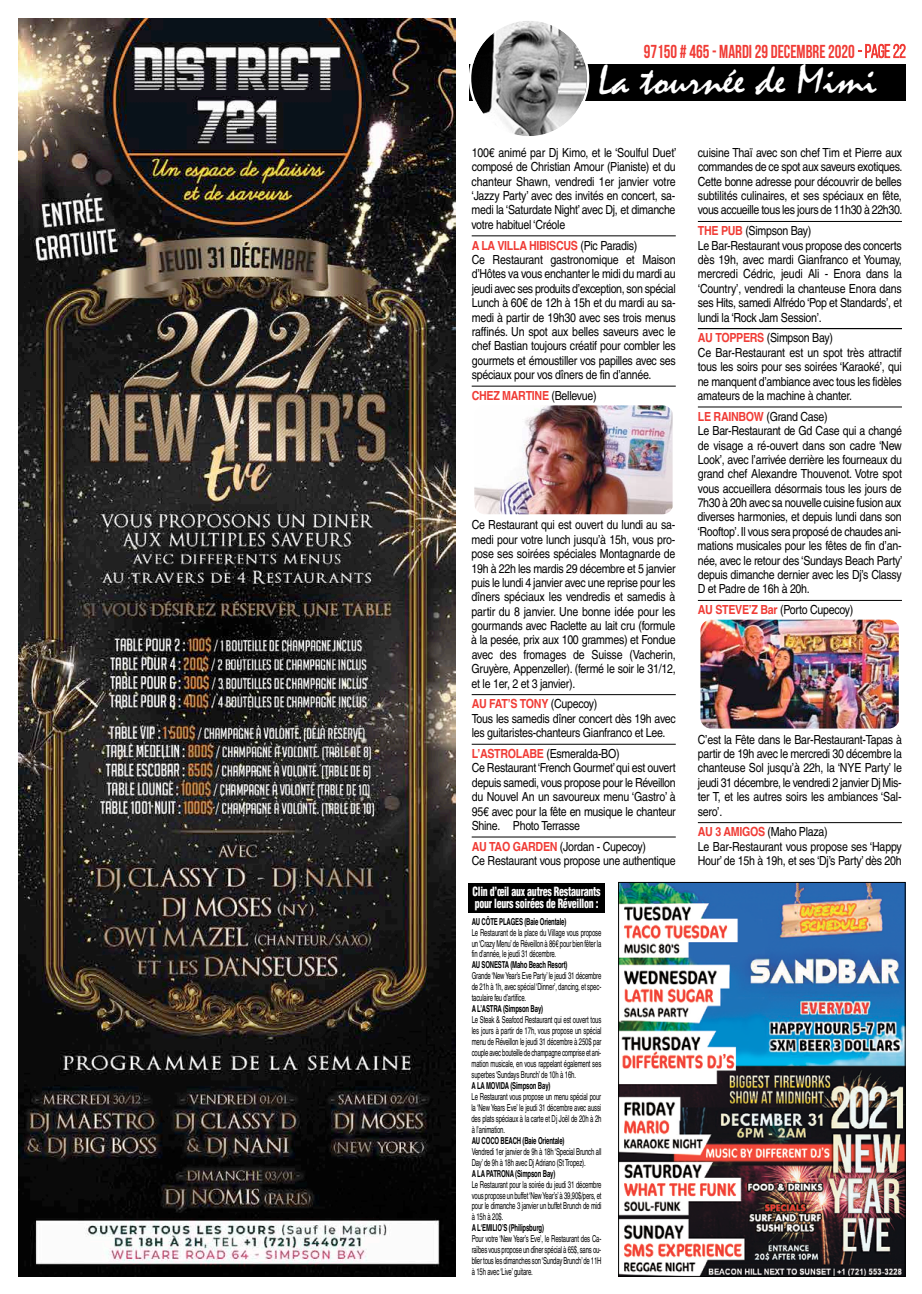
<style>
.page{position:relative;width:922px;height:1294px;background:#fff}
.page>*{position:absolute;margin:0;border:0;box-sizing:border-box;transform-origin:0 0}
.t1{font:42.25px "Mistral";color:#fff;scale:1.07 1}
.t2{font:700 18.75px "Bebas Neue";color:#f03c36;scale:.9 1}
.t3{font:12.5px/14.4px "Helvetica";letter-spacing:-.025em;color:#000;scale:.85 1}
.t4{font:700 12.5px "Helvetica";letter-spacing:-.025em;color:#f03c36;scale:.85 1}
.t5{font:900 condensed 12.38px/12.6px "Helvetica";letter-spacing:-.025em;color:#fff;scale:.8 1}
.t6{font:9.5px/11px "Helvetica";letter-spacing:-.025em;color:#000;text-align:justify;scale:.63 1}
.t7{font:700 9.5px "Helvetica";letter-spacing:-.025em;color:#000;scale:.63 1}
.s1{font-weight:400}
.s2{font-weight:700;color:#f03c36}
.s3{font-weight:400;color:#000}
</style>
<div class="page">
<hr style="left:471px;top:235px;width:204px;height:1px;background:#000">
<hr style="left:471px;top:386px;width:204px;height:1px;background:#000">
<hr style="left:471px;top:694px;width:204px;height:1px;background:#000">
<hr style="left:471px;top:744px;width:204px;height:1px;background:#000">
<hr style="left:471px;top:836px;width:204px;height:1px;background:#000">
<hr style="left:697px;top:221px;width:204px;height:1px;background:#000">
<hr style="left:697px;top:328px;width:204px;height:1px;background:#000">
<hr style="left:697px;top:406px;width:204px;height:1px;background:#000">
<hr style="left:697px;top:600px;width:204px;height:1px;background:#000">
<hr style="left:697px;top:822px;width:204px;height:1px;background:#000">
<img style="left:474px;top:405px;width:198px;height:109px">
<img style="left:700px;top:619px;width:198px;height:109px">
<img style="left:19px;top:18px;width:436px;height:1258px">
<img style="left:620px;top:884px;width:283px;height:390px">
<div style="left:618px;top:882px;width:287px;height:394px;border:1px solid #000"></div>
<div style="left:468px;top:883px;width:137px;height:29px;background:#000"></div>
<div style="left:469px;top:64px;width:436px;height:37px;background:#000"></div>
<svg style="left:469px;top:21px;width:120px;height:115px"></svg>
<svg style="left:858px;top:44px;width:47px;height:14px"></svg>
<h2 class="t2" style="left:643px;top:41px;width:292px">97150 # 465 - MARDI29 DECEMBRE2020 <span class="s1">- page 22</span></h2>
<h1 class="t1" style="left:598px;top:57px;width:262px">La tournée de Mimi</h1>
<p class="t3" style="left:471px;top:145px;width:243px;text-align:justify">100€ animé par Dj Kimo, et le ‘Soulful Duet’ composé de Christian Amour (Pianiste) et du chanteur Shawn, vendredi 1er janvier votre ‘Jazzy Party’ avec des invités en concert, sa&shy;medi la ‘Saturdate Night’ avec Dj, et dimanche votre habituel ‘Créole</p>
<p class="t3" style="left:471px;top:238px;width:242px"><span class="s2">A LA VILLA HIBISCUS</span> (Pic Paradis)<br>Ce Restaurant gastronomique et Maison d’Hôtes va vous enchanter le midi du mardi au jeudi avec ses produits d’exception, son spécial Lunch à 60€ de 12h à 15h et du mardi au sa&shy;medi à partir de 19h30 avec ses trois menus raffinés. Un spot aux belles saveurs avec le chef Bastian toujours créatif pour combler les gourmets et émoustiller vos papilles avec ses spéciaux pour vos dîners de fin d’année.</p>
<p class="t4" style="left:471px;top:385px;width:148px">CHEZ MARTINE <span class="s3">(Bellevue)</span></p>
<p class="t3" style="left:471px;top:518px;width:242px;text-align:justify">Ce Restaurant qui est ouvert du lundi au sa&shy;medi pour votre lunch jusqu’à 15h, vous pro&shy;pose ses soirées spéciales Montagnarde de 19h à 22h les mardis 29 décembre et 5 janvier puis le lundi 4 janvier avec une reprise pour les dîners spéciaux les vendredis et samedis à partir du 8 janvier. Une bonne idée pour les gourmands avec Raclette au lait cru (formule à la pesée, prix aux 100 grammes) et Fondue avec des fromages de Suisse (Vacherin, Gruyère, Appenzeller). (fermé le soir le 31/12, et le 1er, 2 et 3 janvier).</p>
<p class="t3" style="left:471px;top:696px;width:241px"><span class="s2">AU FAT’S TONY</span> (Cupecoy)<br>Tous les samedis dîner concert dès 19h avec les guitaristes-chanteurs Gianfranco et Lee.</p>
<p class="t3" style="left:471px;top:746px;width:241px"><span class="s2">L’ASTROLABE</span> (Esmeralda-BO)<br>Ce Restaurant‘French Gourmet’qui est ouvert depuis samedi, vous propose pour le Réveillon du Nouvel An un savoureux menu ‘Gastro’ à 95€ avec pour la fête en musique le chanteur Shine. Photo Terrasse</p>
<p class="t3" style="left:471px;top:839px;width:241px"><span class="s2">AU TAO GARDEN</span> (Jordan - Cupecoy)<br>Ce Restaurant vous propose une authentique</p>
<p class="t5" style="left:472px;top:884px;width:161px">Clin d’œil aux autres Restaurants pour leurs soirées de Réveillon :</p>
<p class="t7" style="left:471px;top:913px;width:152px">AU CÔTE PLAGES (Baie Orientale)</p>
<p class="t6" style="left:471px;top:926px;width:207px">Le Restaurant de la place du Village vous propose un ‘Crazy Menu’de Réveillon à 86€ pour bien fêter la fin d’année, le jeudi 31 décembre.</p>
<p class="t7" style="left:471px;top:957px;width:153px">AU SONESTA (Maho Beach Resort)</p>
<p class="t6" style="left:471px;top:970px;width:207px">Grande ‘New Year’s Eve Party’ le jeudi 31 décembre de 21h à 1h, avec spécial ‘Dinner’, dancing, et spec&shy;taculaire feu d’artifice.</p>
<p class="t7" style="left:471px;top:1001px;width:115px">A L’ASTRA (Simpson Bay)</p>
<p class="t6" style="left:471px;top:1014px;width:208px">Le Steak &amp; Seafood Restaurant qui est ouvert tous les jours à partir de 17h, vous propose un spécial menu de Réveillon le jeudi 31 décembre à 250$ par couple avec boutei le de champagne comprise et ani&shy;mation musicale, en vous rappelant également ses superbes ‘Sundays Brunch’ de 10h à 16h.</p>
<p class="t7" style="left:471px;top:1077px;width:127px">A LA MOVIDA (Simpson Bay)</p>
<p class="t6" style="left:471px;top:1090px;width:208px">Le Restaurant vous propose un menu spécial pour la ‘New Years Eve’ le jeudi 31 décembre avec aussi des plats spéciaux à la carte et Dj Joël de 20h à 2h à l’animation.</p>
<p class="t7" style="left:471px;top:1132px;width:149px">AU COCO BEACH (Baie Orientale)</p>
<p class="t6" style="left:471px;top:1145px;width:207px">Vendredi 1er janvier de 9h à 18h ‘Special Brunch all<br>Day’ de 9h à 18h avec Dj Adriano (St Tropez).</p>
<p class="t7" style="left:471px;top:1165px;width:134px">A LA PATRONA (Simpson Bay)</p>
<p class="t6" style="left:471px;top:1178px;width:207px">Le Restaurant pour la soirée du jeudi 31 décembre vous propose un buffet ‘NewYear’s’à 39,90$/pers, et pour le dimanche 3 janvier un buffet Brunch de midi à 15h à 20$.</p>
<p class="t7" style="left:471px;top:1220px;width:116px">A L‘EMILIO’S (Philipsburg)</p>
<p class="t6" style="left:471px;top:1233px;width:207px">Pour votre ‘New Year’s Eve’, le Restaurant des Ca&shy;raïbes vous propose un dîner spécial à 65$, sans ou&shy;blier tous les dimanches son‘Sunday Brunch’de 11H à 15h avec ‘Live’ guitare.</p>
<p class="t3" style="left:697px;top:145px;width:242px;text-align:justify">cuisine Thaï avec son chef Tim et Pierre aux commandes de ce spot aux saveurs exotiques.<br>Cette bonne adresse pour découvrir de belles subtilités culinaires, et ses spéciaux en fête, vous accueille tous les jours de 11h30 à 22h30.</p>
<p class="t3" style="left:697px;top:224px;width:241px"><span class="s2">THE PUB</span> (Simpson Bay)<br>Le Bar-Restaurant vous propose des concerts dès 19h, avec mardi Gianfranco et Youmay, mercredi Cédric, jeudi Ali - Enora dans la ‘Country’, vendredi la chanteuse Enora dans ses Hits, samedi Alfrédo ‘Pop et Standards’, et lundi la ‘Rock Jam Session’.</p>
<p class="t3" style="left:697px;top:331px;width:242px"><span class="s2">AU TOPPERS</span> (Simpson Bay)<br>Ce Bar-Restaurant est un spot très attractif tous les soirs pour ses soirées ‘Karaoké’, qui ne manquent d’ambiance avec tous les fidèles amateurs de la machine à chanter.</p>
<p class="t3" style="left:697px;top:409px;width:243px"><span class="s2">LE RAINBOW</span> (Grand Case)<br>Le Bar-Restaurant de Gd Case qui a changé de visage a ré-ouvert dans son cadre ‘New Look’, avec l’arrivée derrière les fourneaux du grand chef Alexandre Thouvenot. Votre spot vous accueillera désormais tous les jours de 7h30 à 20h avec sa nouvelle cuisine fusion aux diverses harmonies, et depuis lundi dans son ‘Rooftop’.Il vous sera proposé de chaudes ani&shy;mations musicales pour les fêtes de fin d’an&shy;née, avec le retour des ‘Sundays Beach Party’ depuis dimanche dernier avec les Dj’s Classy D et Padre de 16h à 20h.</p>
<p class="t3" style="left:697px;top:602px;width:184px"><span class="s2">AU STEVE’Z Bar</span> (Porto Cupecoy)</p>
<p class="t3" style="left:697px;top:732px;width:242px;text-align:justify">C’est la Fête dans le Bar-Restaurant-Tapas à partir de 19h avec le mercredi 30 décembre la chanteuse Sol jusqu’à 22h, la ‘NYE Party’ le jeudi 31 décembre, le vendredi 2 janvier Dj Mis&shy;ter T, et les autres soirs les ambiances ‘Sal&shy;sero’.</p>
<p class="t3" style="left:697px;top:824px;width:241px"><span class="s2">AU 3 AMIGOS</span> (Maho Plaza)<br>Le Bar-Restaurant vous propose ses ‘Happy<br>Hour’ de 15h à 19h, et ses ‘Dj’s Party’ dès 20h</p>
</div>
